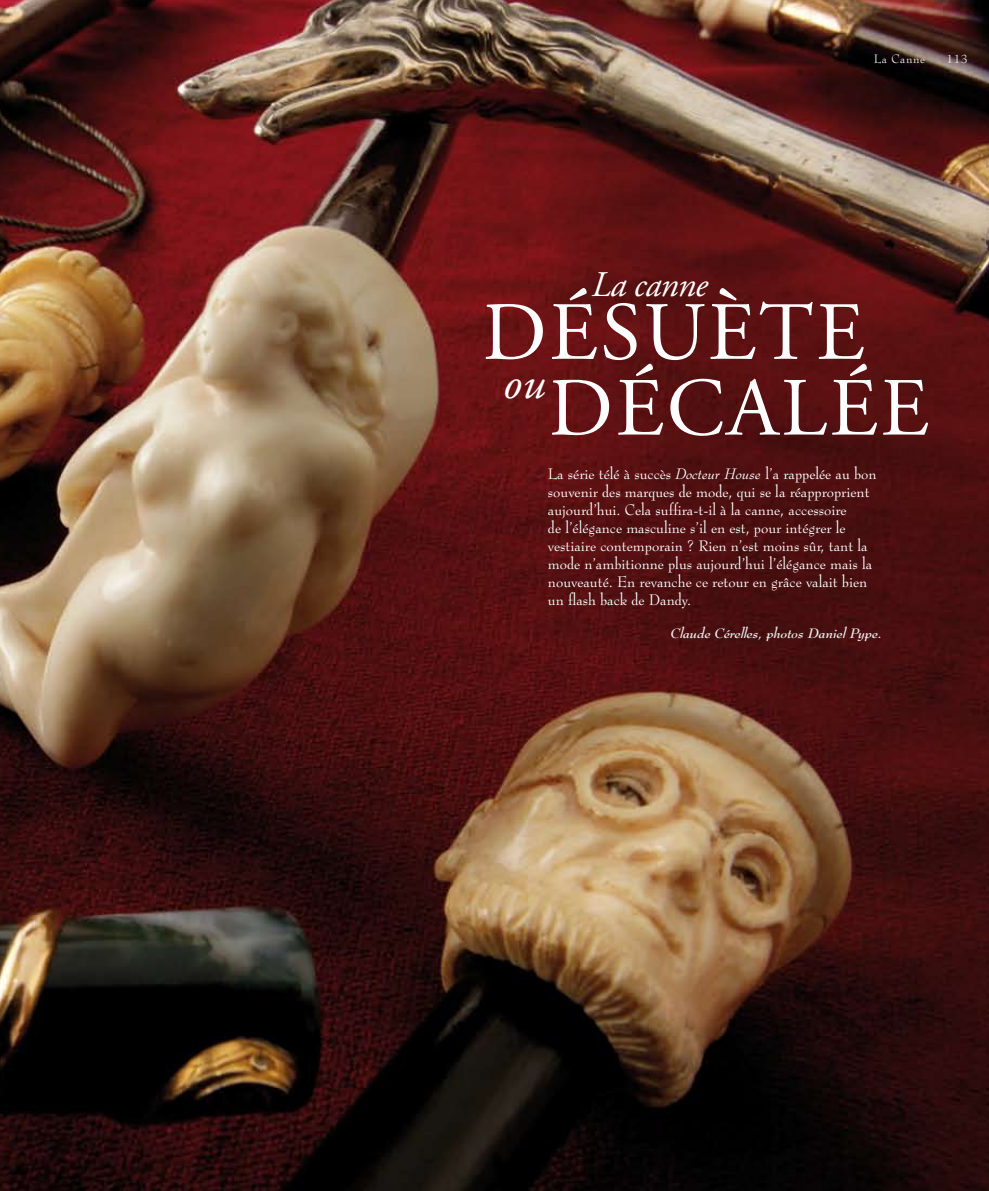
<style>
.page{position:relative;width:989px;height:1191px;background:#fff}
.page>*{position:absolute;margin:0;border:0;box-sizing:border-box;transform-origin:0 0}
.t1{font:82.5px/75.8px "Adobe Garamond Pro";letter-spacing:.035em;color:#fff}
.t2{font:italic 46.05px "Adobe Garamond Pro";color:#fff}
.t3{font:italic 36px "Adobe Garamond Pro";letter-spacing:-.02em;color:#fff}
.t4{font:15px/18px "Bernhard Modern BT";color:#fff}
.t5{font:italic 700 13.5px "Bernhard Modern BT";color:#eceded}
.t6{font:12px "Bernhard Modern BT";letter-spacing:.05em;color:#eceded}
.s1{font-style:italic}
</style>
<div class="page">
<img style="left:0;top:0;width:989px;height:1191px">
<p class="t6" style="left:873px;top:51px;width:53px">La Canne</p>
<p class="t6" style="left:946px;top:51px;width:23px">113</p>
<h3 class="t3" style="left:591px;top:262px;width:118px">La canne</h3>
<h1 class="t1" style="left:548px;top:298px;width:382px;text-indent:-66px">DÉSUÈTE<br>D ÉCALÉE</h1>
<h2 class="t2" style="left:503px;top:356px;width:44px">ou</h2>
<p class="t4" style="left:548px;top:464px;width:330px">La série télé à succès <span class="s1">Docteur House</span> l’a rappelée au bon souvenir des marques de mode, qui se la réapproprient aujourd’hui. Cela suffira-t-il à la canne, accessoire<br>de l’élégance masculine s’il en est, pour intégrer le vestiaire contemporain ? Rien n’est moins sûr, tant la mode n’ambitionne plus aujourd’hui l’élégance mais la nouveauté. En revanche ce retour en grâce valait bien un flash back de Dandy.</p>
<p class="t5" style="left:671px;top:625px;width:213px">Claude Cérelles, photos Daniel Pype.</p>
</div>
